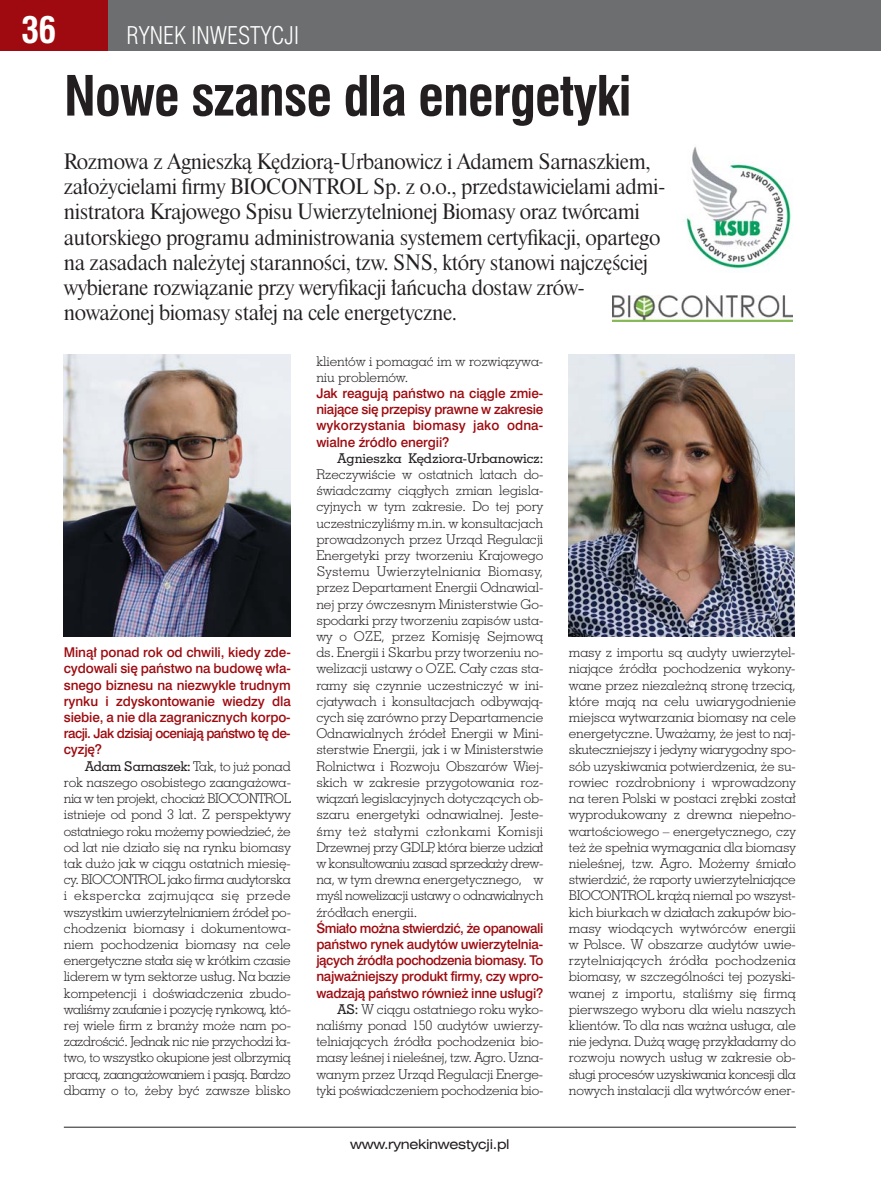
<style>
.page{position:relative;width:881px;height:1191px;background:#fff}
.page>*{position:absolute;margin:0;border:0;box-sizing:border-box;transform-origin:0 0}
.t1{font:700 54px "Swis 721 Cn EU";letter-spacing:-.02em;color:#231f20}
.t2{font:700 36px "Swis 721 Cn EU";color:#fff}
.t3{font:24px "Swis 721 Lt Cn EU";color:#fff}
.t4{font:21px/25.2px "Dutch 801 Hd EU";letter-spacing:-.02em;color:#231f20}
.t5{font:13.5px/16.2px "Geo Slab 703 Lt EU";letter-spacing:-.01em;color:#231f20;text-align:justify}
.t6{font:13.5px/16.2px "Swis 721 Md EU";letter-spacing:-.02em;color:#9e0a0f;text-align:justify}
.t7{font:13.5px "Geo Slab 703 Md EU";letter-spacing:-.005em;color:#231f20}
.t8{font:13.5px "Swis 721 Ex EU";letter-spacing:-.02em;color:#231f20}
.s1{font-family:"Geo Slab 703 Lt EU"}
.s2{font-family:"Geo Slab 703 Md EU"}
</style>
<div class="page">
<div style="left:64px;top:0;width:816px;height:51px;background:#6d6e70"></div>
<div style="left:0;top:0;width:108px;height:51px;background:#9e0a0f"></div>
<hr style="left:64px;top:1127px;width:731px;height:1px;background:#231f20">
<img style="left:64px;top:354px;width:226px;height:283px">
<img style="left:568px;top:354px;width:226px;height:283px">
<img style="left:685px;top:146px;width:106px;height:125px">
<img style="left:612px;top:295px;width:180px;height:26px">
<h2 class="t2" style="left:21px;top:16px;width:37px">36</h2>
<h3 class="t3" style="left:126px;top:21px;width:174px">RYNEK INWESTYCJI</h3>
<h1 class="t1" style="left:64px;top:75px;width:569px">Nowe szanse dla energetyki</h1>
<p class="t4" style="left:64px;top:151px;width:603px">Rozmowa z Agnieszką Kędziorą-Urbanowicz i Adamem Sarnaszkiem, założycielami firmy BIOCONTROL Sp. z o.o., przedstawicielami admi&shy;nistratora Krajowego Spisu Uwierzytelnionej Biomasy oraz twórcami autorskiego programu administrowania systemem certyfikacji, opartego na zasadach należytej staranności, tzw. SNS, który stanowi najczęściej wybierane rozwiązanie przy weryfikacji łańcucha dostaw zrów&shy;noważonej biomasy stałej na cele energetyczne.</p>
<p class="t6" style="left:64px;top:646px;width:228px">Minął ponad rok od chwili, kiedy zde&shy;cydowali się państwo na budowę wła&shy;snego biznesu na niezwykle trudnym rynku i zdyskontowanie wiedzy dla siebie, a nie dla zagranicznych korpo&shy;racji. Jak dzisiaj oceniają państwo tę de&shy;cyzję?</p>
<p class="t7" style="left:85px;top:761px;width:207px">Adam Sarnaszek: <span class="s1">Tak, to już ponad</span></p>
<p class="t5" style="left:64px;top:775px;width:228px">rok naszego osobistego zaangażowa&shy;nia w ten projekt, chociaż BIOCONTROL istnieje od pond 3 lat. Z perspektywy ostatniego roku możemy powiedzieć, że od lat nie działo się na rynku biomasy tak dużo jak w ciągu ostatnich miesię&shy;cy. BIOCONTROL jako firma audytorska i ekspercka zajmująca się przede wszystkim uwierzytelnianiem źródeł po&shy;chodzenia biomasy i dokumentowa&shy;niem pochodzenia biomasy na cele energetyczne stała się w krótkim czasie liderem w tym sektorze usług. Na bazie kompetencji i doświadczenia zbudo&shy;waliśmy zaufanie i pozycję rynkową, któ&shy;rej wiele firm z branży może nam po&shy;zazdrościć. Jednak nic nie przychodzi ła&shy;two, to wszystko okupione jest olbrzymią pracą, zaangażowaniem i pasją. Bardzo dbamy o to, żeby być zawsze blisko</p>
<p class="t5" style="left:316px;top:354px;width:228px">klientów i pomagać im w rozwiązywa&shy;niu problemów.</p>
<p class="t6" style="left:316px;top:386px;width:228px">Jak reagują państwo na ciągle zmie&shy;niające się przepisy prawne w zakresie wykorzystania biomasy jako odna&shy;wialne źródło energii?</p>
<p class="t7" style="left:337px;top:453px;width:207px">Agnieszka Kędziora-Urbanowicz:</p>
<p class="t5" style="left:316px;top:467px;width:228px">Rzeczywiście w ostatnich latach do&shy;świadczamy ciągłych zmian legisla&shy;cyjnych w tym zakresie. Do tej pory uczestniczyliśmy m.in. w konsultacjach prowadzonych przez Urząd Regulacji Energetyki przy tworzeniu Krajowego Systemu Uwierzytelniania Biomasy, przez Departament Energii Odnawial&shy;nej przy ówczesnym Ministerstwie Go&shy;spodarki przy tworzeniu zapisów usta&shy;wy o OZE, przez Komisję Sejmową ds. Energii i Skarbu przy tworzeniu no&shy;welizacji ustawy o OZE. Cały czas sta&shy;ramy się czynnie uczestniczyć w ini&shy;cjatywach i konsultacjach odbywają&shy;cych się zarówno przy Departamencie Odnawialnych źródeł Energii w Mini&shy;sterstwie Energii, jak i w Ministerstwie Rolnictwa i Rozwoju Obszarów Wiej&shy;skich w zakresie przygotowania roz&shy;wiązań legislacyjnych dotyczących ob&shy;szaru energetyki odnawialnej. Jeste&shy;śmy też stałymi członkami Komisji Drzewnej przy GDLP, która bierze udział w konsultowaniu zasad sprzedaży drew&shy;na, w tym drewna energetycznego, w myśl nowelizacji ustawy o odnawialnych źródłach energii.</p>
<p class="t6" style="left:316px;top:921px;width:228px">Śmiało można stwierdzić, że opanowali państwo rynek audytów uwierzytelnia&shy;jących źródła pochodzenia biomasy. To najważniejszy produkt firmy, czy wpro&shy;wadzają państwo również inne usługi?</p>
<p class="t5" style="left:316px;top:1002px;width:228px;text-indent:21px"><span class="s2">AS:</span> W ciągu ostatniego roku wyko&shy;naliśmy ponad 150 audytów uwierzy&shy;telniających źródła pochodzenia bio&shy;masy leśnej i nieleśnej, tzw. Agro. Uzna&shy;wanym przez Urząd Regulacji Energe&shy;tyki poświadczeniem pochodzenia bio-</p>
<p class="t8" style="left:350px;top:1135px;width:161px">www.rynekinwestycji.pl</p>
<p class="t5" style="left:568px;top:645px;width:228px">masy z importu są audyty uwierzytel&shy;niające źródła pochodzenia wykony&shy;wane przez niezależną stronę trzecią, które mają na celu uwiarygodnienie miejsca wytwarzania biomasy na cele energetyczne. Uważamy, że jest to naj&shy;skuteczniejszy i jedyny wiarygodny spo&shy;sób uzyskiwania potwierdzenia, że su&shy;rowiec rozdrobniony i wprowadzony na teren Polski w postaci zrębki został wyprodukowany z drewna niepełno&shy;wartościowego – energetycznego, czy też że spełnia wymagania dla biomasy nieleśnej, tzw. Agro. Możemy śmiało stwierdzić, że raporty uwierzytelniające BIOCONTROL krążą niemal po wszyst&shy;kich biurkach w działach zakupów bio&shy;masy wiodących wytwórców energii w Polsce. W obszarze audytów uwie&shy;rzytelniających źródła pochodzenia biomasy, w szczególności tej pozyski&shy;wanej z importu, staliśmy się firmą pierwszego wyboru dla wielu naszych klientów. To dla nas ważna usługa, ale nie jedyna. Dużą wagę przykładamy do rozwoju nowych usług w zakresie ob&shy;sługi procesów uzyskiwania koncesji dla nowych instalacji dla wytwórców ener-</p>
</div>
